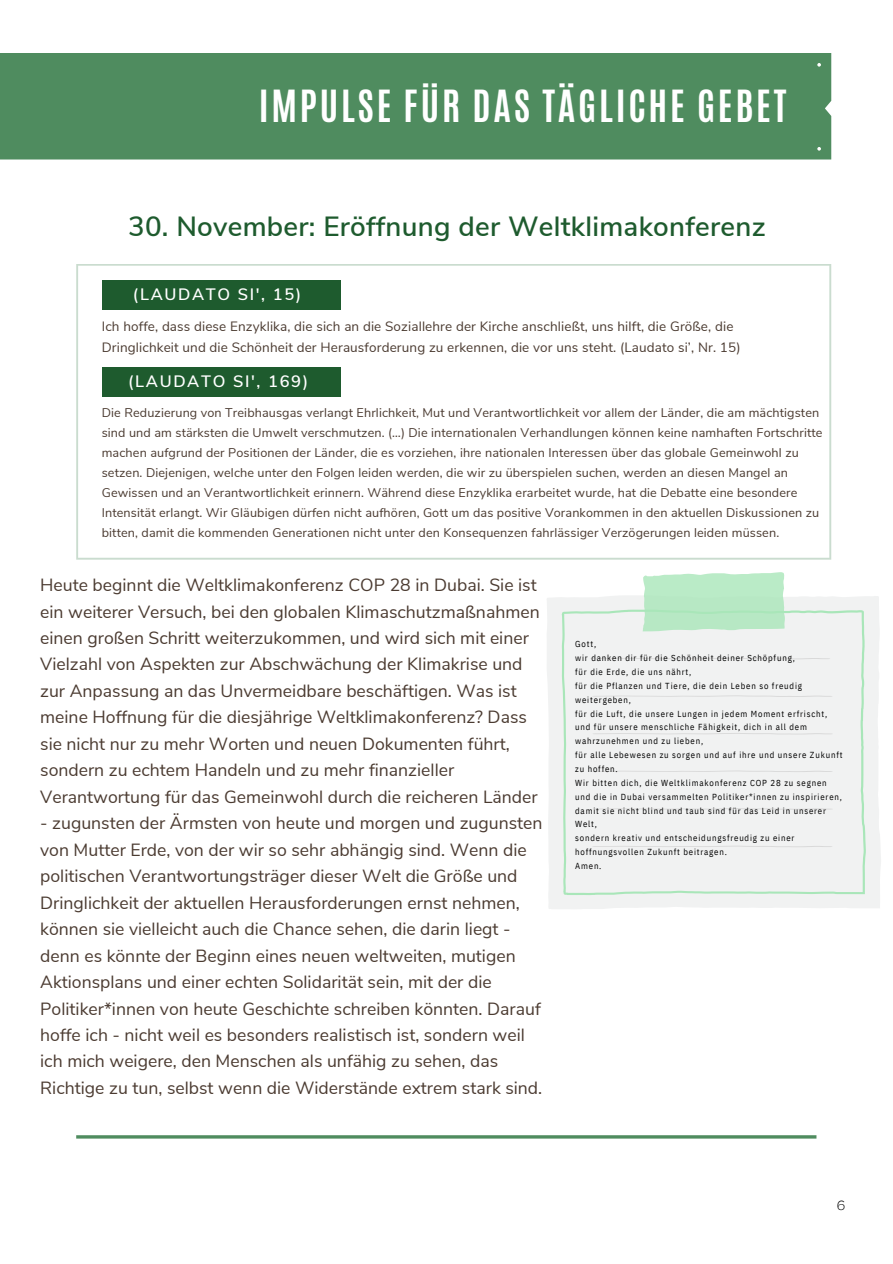
<style>
.page{position:relative;width:893px;height:1264px;background:#fff}
.page>*{position:absolute;margin:0;border:0;box-sizing:border-box;transform-origin:0 0}
.t1{font:700 37.05px "Antonio";letter-spacing:.075em;color:#fff}
.t2{font:600 27.75px "Nunito Sans";letter-spacing:.01em;color:#1e5b2e}
.t3{font:17.7px/26.4px "Nunito Sans";color:#4b3b31}
.t4{font:600 16.5px "Nunito Sans";letter-spacing:.1em;color:#fff}
.t5{font:16.5px "Darker Grotesque";color:#000}
.t6{font:13.5px/21.3px "Nunito Sans";letter-spacing:.01em;color:#4b3b31}
.t7{font:12.6px/20px "Nunito Sans";letter-spacing:.01em;color:#4b3b31}
.t8{font:8.7px/13.8px "IBM Plex Sans Cond";letter-spacing:.095em;color:#000}
</style>
<div class="page">
<hr style="left:76px;top:1135px;width:740px;height:3px;background:#4f8c5f">
<svg style="left:76px;top:264px;width:755px;height:295px"></svg>
<div style="left:102px;top:280px;width:238px;height:30px;background:#1e5b2e"></div>
<div style="left:102px;top:367px;width:238px;height:30px;background:#1e5b2e"></div>
<svg style="left:547px;top:596px;width:334px;height:313px;fill:#f1f2f2"></svg>
<svg style="left:561px;top:609px;width:304px;height:286px;fill:#f1f2f2"></svg>
<svg style="left:642px;top:572px;width:142px;height:59px"></svg>
<div style="left:589px;top:657px;width:244px;height:190px;background:#f1f2f2"></div>
<div style="left:0;top:53px;width:831px;height:106px;background:#4f8c5f"></div>
<p class="t1" style="left:259px;top:80px;width:529px">IMPULSE FÜR DAS TÄGLICHE GEBET</p>
<p class="t2" style="left:128px;top:208px;width:639px">30. November: Eröffnung der Weltklimakonferenz</p>
<p class="t4" style="left:133px;top:283px;width:170px">(LAUDATO SI', 15)</p>
<p class="t6" style="left:102px;top:316px;width:640px">Ich hoffe, dass diese Enzyklika, die sich an die Soziallehre der Kirche anschließt, uns hilft, die Größe, die<br>Dringlichkeit und die Schönheit der Herausforderung zu erkennen, die vor uns steht. (Laudato si’, Nr. 15)</p>
<p class="t4" style="left:128px;top:370px;width:181px">(LAUDATO SI', 169)</p>
<p class="t7" style="left:102px;top:403px;width:722px">Die Reduzierung von Treibhausgas verlangt Ehrlichkeit, Mut und Verantwortlichkeit vor allem der Länder, die am mächtigsten sind und am stärksten die Umwelt verschmutzen. (…) Die internationalen Verhandlungen können keine namhaften Fortschritte machen aufgrund der Positionen der Länder, die es vorziehen, ihre nationalen Interessen über das globale Gemeinwohl zu setzen. Diejenigen, welche unter den Folgen leiden werden, die wir zu überspielen suchen, werden an diesen Mangel an Gewissen und an Verantwortlichkeit erinnern. Während diese Enzyklika erarbeitet wurde, hat die Debatte eine besondere Intensität erlangt. Wir Gläubigen dürfen nicht aufhören, Gott um das positive Vorankommen in den aktuellen Diskussionen zu bitten, damit die kommenden Generationen nicht unter den Konsequenzen fahrlässiger Verzögerungen leiden müssen.</p>
<p class="t3" style="left:40px;top:572px;width:501px">Heute beginnt die Weltklimakonferenz COP 28 in Dubai. Sie ist ein weiterer Versuch, bei den globalen Klimaschutzmaßnahmen einen großen Schritt weiterzukommen, und wird sich mit einer Vielzahl von Aspekten zur Abschwächung der Klimakrise und zur Anpassung an das Unvermeidbare beschäftigen. Was ist meine Hoffnung für die diesjährige Weltklimakonferenz? Dass sie nicht nur zu mehr Worten und neuen Dokumenten führt, sondern zu echtem Handeln und zu mehr finanzieller Verantwortung für das Gemeinwohl durch die reicheren Länder</p>
<p class="t3" style="left:40px;top:810px;width:503px">- zugunsten der Ärmsten von heute und morgen und zugunsten von Mutter Erde, von der wir so sehr abhängig sind. Wenn die politischen Verantwortungsträger dieser Welt die Größe und Dringlichkeit der aktuellen Herausforderungen ernst nehmen, können sie vielleicht auch die Chance sehen, die darin liegt - denn es könnte der Beginn eines neuen weltweiten, mutigen Aktionsplans und einer echten Solidarität sein, mit der die Politiker*innen von heute Geschichte schreiben könnten. Darauf hoffe ich - nicht weil es besonders realistisch ist, sondern weil ich mich weigere, den Menschen als unfähig zu sehen, das Richtige zu tun, selbst wenn die Widerstände extrem stark sind.</p>
<p class="t8" style="left:575px;top:637px;width:22px">Gott,</p>
<p class="t8" style="left:575px;top:651px;width:221px">wir danken dir für die Schönheit deiner Schöpfung,</p>
<p class="t8" style="left:575px;top:665px;width:117px">für die Erde, die uns nährt,</p>
<p class="t8" style="left:575px;top:678px;width:228px">für die Pflanzen und Tiere, die dein Leben so freudig weitergeben,</p>
<p class="t8" style="left:575px;top:706px;width:254px">für die Luft, die unsere Lungen in jedem Moment erfrischt,</p>
<p class="t8" style="left:575px;top:720px;width:233px">und für unsere menschliche Fähigkeit, dich in all dem wahrzunehmen und zu lieben,</p>
<p class="t8" style="left:575px;top:748px;width:269px">für alle Lebewesen zu sorgen und auf ihre und unsere Zukunft zu hoffen.</p>
<p class="t8" style="left:575px;top:775px;width:253px">Wir bitten dich, die Weltklimakonferenz COP 28 zu segnen</p>
<p class="t8" style="left:575px;top:789px;width:268px">und die in Dubai versammelten Politiker*innen zu inspirieren,</p>
<p class="t8" style="left:575px;top:803px;width:252px">damit sie nicht blind und taub sind für das Leid in unserer<br>Welt,</p>
<p class="t8" style="left:575px;top:831px;width:221px">sondern kreativ und entscheidungsfreudig zu einer hoffnungsvollen Zukunft beitragen.</p>
<p class="t8" style="left:575px;top:858px;width:28px">Amen.</p>
<p class="t5" style="left:836px;top:1192px;width:10px">6</p>
</div>
